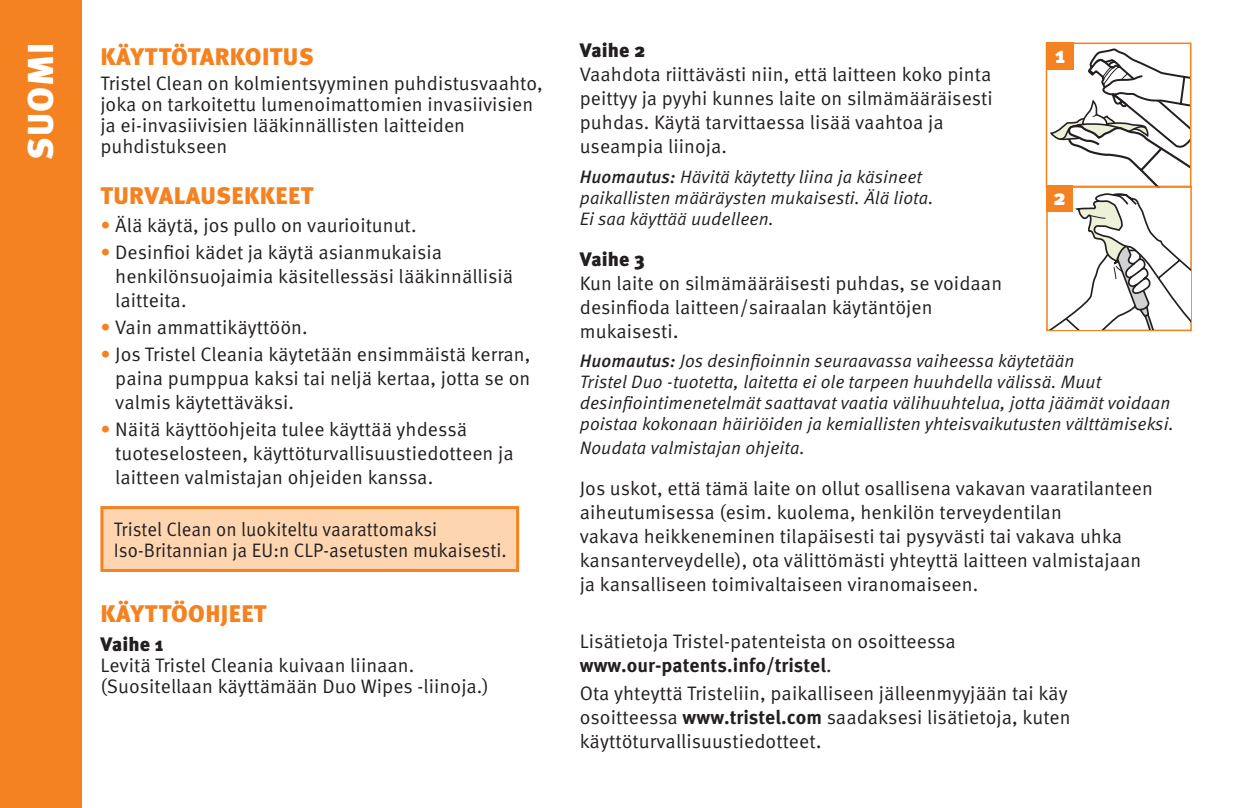
<style>
.page{position:relative;width:1234px;height:808px;background:#fff}
.page>*{position:absolute;margin:0;border:0;box-sizing:border-box;transform-origin:0 0}
.Language{font:900 36px "Meta Pro";letter-spacing:.03em;color:#fff}
.OPH_Headings{font:900 24px "Meta Pro";letter-spacing:.015em;color:#f58220}
.Text{font:900 24px "Meta Pro";letter-spacing:.015em;color:#f58220}
.t1{font:900 23.1px "Meta Pro";color:#fff}
.t2{font:900 21.9px "Meta Pro";color:#fff}
.Text-2{font:19.5px/24px "Meta Pro";letter-spacing:.005em;color:#231f20}
.Text-3{font:19.5px/21px "Meta Pro";letter-spacing:.005em;color:#231f20;scale:.95 1}
.Text-4{font:900 19.5px "Meta Pro";color:#231f20}
.Text-5{font:italic 18px/21px "Meta Pro";letter-spacing:.005em;color:#231f20}
.s1{color:#f58220}
.s2{font-weight:500}
.s3{font-size:21px}
.s4{font-weight:700}
</style>
<div class="page">
<div style="left:0;top:0;width:82px;height:808px;background:#f58220"></div>
<div style="left:100px;top:506px;width:419px;height:66px;background:#fdd5b0;border:3px solid #f58220"></div>
<div style="left:1045px;top:186px;width:146px;height:145px;border:2px solid #f58220"></div>
<div style="left:1045px;top:186px;width:27px;height:26px;background:#f58220"></div>
<svg style="left:1047px;top:47px;width:143px;height:282px"></svg>
<div style="left:1045px;top:43px;width:146px;height:145px;border:2px solid #f58220"></div>
<div style="left:1045px;top:43px;width:28px;height:27px;background:#f58220"></div>
<p class="Language" style="left:12px;top:160px;width:119px;rotate:-90deg">SUOMI</p>
<p class="Text" style="left:100px;top:38px;width:215px">KÄYTTÖTARKOITUS</p>
<p class="Text-2" style="left:100px;top:73px;width:444px;line-height:21px">Tristel Clean on kolmientsyyminen puhdistusvaahto, joka on tarkoitettu lumenoimattomien invasiivisien ja ei-invasiivisien lääkinnällisten laitteiden puhdistukseen</p>
<p class="OPH_Headings" style="left:100px;top:177px;width:214px">TURVALAUSEKKEET</p>
<p class="Text-2" style="left:100px;top:214px;width:317px"><span class="s1">•</span> Älä käytä, jos pullo on vaurioitunut.</p>
<p class="Text-2" style="left:115px;top:241px;width:399px;text-indent:-15px"><span class="s1">•</span> Desinfioi kädet ja käytä asianmukaisia henkilönsuojaimia käsitellessäsi lääkinnällisiä laitteita.</p>
<p class="Text-2" style="left:100px;top:316px;width:209px"><span class="s1">•</span> Vain ammattikäyttöön.</p>
<p class="Text-2" style="left:115px;top:343px;width:416px;text-align:justify;text-indent:-15px"><span class="s1">•</span> Jos Tristel Cleania käytetään ensimmäistä kerran, paina pumppua kaksi tai neljä kertaa, jotta se on valmis käytettäväksi.</p>
<p class="Text-2" style="left:115px;top:418px;width:400px;text-indent:-15px"><span class="s1">•</span> Näitä käyttöohjeita tulee käyttää yhdessä tuoteselosteen, käyttöturvallisuustiedotteen ja laitteen valmistajan ohjeiden kanssa.</p>
<p class="Text-3" style="left:114px;top:519px;width:415px">Tristel Clean on luokiteltu vaarattomaksi<br>Iso-Britannian ja EU:n CLP-asetusten mukaisesti.</p>
<p class="OPH_Headings" style="left:100px;top:595px;width:168px">KÄYTTÖOHJEET</p>
<p class="Text-4" style="left:100px;top:628px;width:64px">Vaihe 1</p>
<p class="Text-2" style="left:100px;top:655px;width:390px;line-height:21px">Levitä Tristel Cleania kuivaan liinaan. (Suositellaan käyttämään Duo Wipes -liinoja.)</p>
<p class="Text-4" style="left:579px;top:35px;width:67px">Vaihe 2</p>
<p class="Text-2" style="left:579px;top:63px;width:414px">Vaahdota riittävästi niin, että laitteen koko pinta peittyy ja pyyhi kunnes laite on silmämääräisesti puhdas. Käytä tarvittaessa lisää vaahtoa ja useampia liinoja.</p>
<p class="Text-5" style="left:579px;top:167px;width:355px"><span class="s2">Huomautus:</span> Hävitä käytetty liina ja käsineet paikallisten määräysten mukaisesti. Älä liota.<br>Ei saa käyttää uudelleen.</p>
<p class="Text-4" style="left:579px;top:243px;width:66px">Vaihe 3</p>
<p class="Text-2" style="left:579px;top:271px;width:424px">Kun laite on silmämääräisesti puhdas, se voidaan desinfioda laitteen/sairaalan käytäntöjen mukaisesti<span class="s3">.</span></p>
<p class="Text-5" style="left:579px;top:351px;width:595px"><span class="s2">Huomautus:</span> Jos desinfioinnin seuraavassa vaiheessa käytetään<br>Tristel Duo -tuotetta, laitetta ei ole tarpeen huuhdella välissä. Muut desinfiointimenetelmät saattavat vaatia välihuuhtelua, jotta jäämät voidaan poistaa kokonaan häiriöiden ja kemiallisten yhteisvaikutusten välttämiseksi.</p>
<p class="Text-5" style="left:579px;top:438px;width:226px">Noudata valmistajan ohjeita.</p>
<p class="Text-2" style="left:579px;top:477px;width:574px">Jos uskot, että tämä laite on ollut osallisena vakavan vaaratilanteen aiheutumisessa (esim. kuolema, henkilön terveydentilan<br>vakava heikkeneminen tilapäisesti tai pysyvästi tai vakava uhka kansanterveydelle), ota välittömästi yhteyttä laitteen valmistajaan ja kansalliseen toimivaltaiseen viranomaiseen.</p>
<p class="Text-2" style="left:579px;top:629px;width:377px">Lisätietoja Tristel-patenteista on osoitteessa <span class="s4">www.our-patents.info/tristel</span>.</p>
<p class="Text-2" style="left:579px;top:681px;width:492px">Ota yhteyttä Tristeliin, paikalliseen jälleenmyyjään tai käy osoitteessa <span class="s4">www.tristel.com</span> saadaksesi lisätietoja, kuten käyttöturvallisuustiedotteet<span class="s3">.</span></p>
<p class="t1" style="left:1054px;top:36px;width:12px">1</p>
<p class="t2" style="left:1052px;top:180px;width:14px">2</p>
</div>
